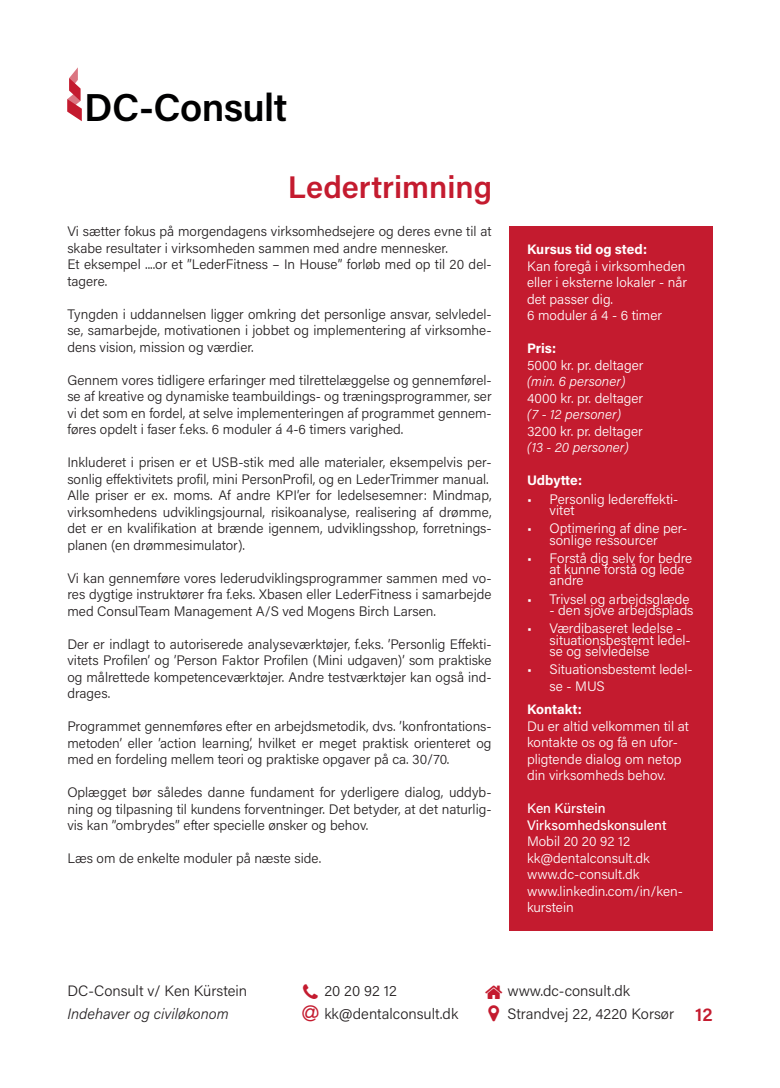
<style>
.page{position:relative;width:780px;height:1088px;background:#fff}
.page>*{position:absolute;margin:0;border:0;box-sizing:border-box;transform-origin:0 0}
.t1{font:600 38.88px "Acumin Pro";letter-spacing:-.015em;color:#000001}
.Overskrift{font:600 31.25px "Acumin Pro";color:#c41b2f}
.t2{font:300 15px/22.5px "Acumin Pro";color:#231f20}
.t3{font:italic 300 15px "Acumin Pro";color:#231f20}
.Brødtekst{font:300 13.75px/16.5px "Acumin Pro";color:#231f20;text-align:justify}
.Faktabokse{font:300 13.75px/16.5px "Acumin Pro";color:#fff}
.Faktabokse-2{font:italic 300 13.75px "Acumin Pro";letter-spacing:.005em;color:#fff}
.Faktabokse-3{font:700 13.75px "Acumin Pro";letter-spacing:-.005em;color:#fff}
.Faktabokse-4{font:500 13.75px "Acumin Pro";color:#fff}
.s1{font-weight:600;font-size:18.75px;color:#c41b2f}
</style>
<div class="page">
<svg style="left:67px;top:67px;width:15px;height:54px"></svg>
<div style="left:509px;top:226px;width:203px;height:704px;background:#c41b2f"></div>
<h1 class="t1" style="left:84px;top:80px;width:205px">DC-Consult</h1>
<p class="Overskrift" style="left:288px;top:165px;width:206px">Ledertrimning</p>
<p class="Brødtekst" style="left:67px;top:223px;width:425px">Vi sætter fokus på morgendagens virksomhedsejere og deres evne til at skabe resultater i virksomheden sammen med andre mennesker.</p>
<p class="Brødtekst" style="left:67px;top:256px;width:426px">Et eksempel ....or et ”LederFitness – In House” forløb med op til 20 del&shy;tagere.</p>
<p class="Brødtekst" style="left:67px;top:305px;width:426px">Tyngden i uddannelsen ligger omkring det personlige ansvar, selvledel&shy;se, samarbejde, motivationen i jobbet og implementering af virksomhe&shy;dens vision, mission og værdier.</p>
<p class="Brødtekst" style="left:67px;top:371px;width:426px">Gennem vores tidligere erfaringer med tilrettelæggelse og gennemførel&shy;se af kreative og dynamiske teambuildings- og træningsprogrammer, ser vi det som en fordel, at selve implementeringen af programmet gennem&shy;føres opdelt i faser f.eks. 6 moduler á 4-6 timers varighed.</p>
<p class="Brødtekst" style="left:67px;top:454px;width:426px">Inkluderet i prisen er et USB-stik med alle materialer, eksempelvis per&shy;sonlig effektivitets profil, mini PersonProfil, og en LederTrimmer manual.</p>
<p class="Brødtekst" style="left:67px;top:487px;width:426px">Alle priser er ex. moms. Af andre KPI’er for ledelsesemner: Mindmap, virksomhedens udviklingsjournal, risikoanalyse, realisering af drømme, det er en kvalifikation at brænde igennem, udviklingsshop, forretnings&shy;planen (en drømmesimulator).</p>
<p class="Brødtekst" style="left:67px;top:569px;width:426px">Vi kan gennemføre vores lederudviklingsprogrammer sammen med vo&shy;res dygtige instruktører fra f.eks. Xbasen eller LederFitness i samarbejde med ConsulTeam Management A/S ved Mogens Birch Larsen.</p>
<p class="Brødtekst" style="left:67px;top:635px;width:426px">Der er indlagt to autoriserede analyseværktøjer, f.eks. ’Personlig Effekti&shy;vitets Profilen’ og ’Person Faktor Profilen (Mini udgaven)’ som praktiske og målrettede kompetenceværktøjer. Andre testværktøjer kan også ind&shy;drages.</p>
<p class="Brødtekst" style="left:67px;top:718px;width:426px">Programmet gennemføres efter en arbejdsmetodik, dvs. ’konfrontations&shy;metoden’ eller ’action learning’, hvilket er meget praktisk orienteret og med en fordeling mellem teori og praktiske opgaver på ca. 30/70.</p>
<p class="Brødtekst" style="left:67px;top:784px;width:426px">Oplægget bør således danne fundament for yderligere dialog, uddyb&shy;ning og tilpasning til kundens forventninger. Det betyder, at det naturlig&shy;vis kan ”ombrydes” efter specielle ønsker og behov.</p>
<p class="Brødtekst" style="left:67px;top:850px;width:255px">Læs om de enkelte moduler på næste side.</p>
<p class="Faktabokse-3" style="left:527px;top:240px;width:122px">Kursus tid og sted:</p>
<p class="Faktabokse" style="left:527px;top:257px;width:161px">Kan foregå i virksomheden eller i eksterne lokaler - når det passer dig.</p>
<p class="Faktabokse" style="left:527px;top:307px;width:136px">6 moduler á 4 - 6 timer</p>
<p class="Faktabokse-3" style="left:527px;top:339px;width:31px">Pris:</p>
<p class="Faktabokse" style="left:527px;top:356px;width:118px">5000 kr. pr. deltager</p>
<p class="Faktabokse-2" style="left:527px;top:372px;width:100px">(min. 6 personer)</p>
<p class="Faktabokse" style="left:527px;top:389px;width:118px">4000 kr. pr. deltager</p>
<p class="Faktabokse-2" style="left:527px;top:405px;width:95px">(7 - 12 personer)</p>
<p class="Faktabokse" style="left:527px;top:422px;width:117px">3200 kr. pr. deltager</p>
<p class="Faktabokse-2" style="left:527px;top:438px;width:103px">(13 - 20 personer)</p>
<p class="Faktabokse-3" style="left:527px;top:471px;width:57px">Udbytte:</p>
<p class="Faktabokse" style="left:549px;top:493px;width:130px;line-height:11.2px;text-indent:-22px">• Personlig ledereffekti&shy;vitet</p>
<p class="Faktabokse" style="left:527px;top:522px;width:162px;line-height:11.2px;text-align:center">• Optimering af dine per&shy;sonlige ressourcer</p>
<p class="Faktabokse" style="left:549px;top:552px;width:144px;line-height:11.2px;text-indent:-22px">• Forstå dig selv for bedre at kunne forstå og lede andre</p>
<p class="Faktabokse" style="left:527px;top:590px;width:164px">• Trivsel og arbejdsglæde</p>
<p class="Faktabokse" style="left:549px;top:601px;width:145px">- den sjove arbejdsplads</p>
<p class="Faktabokse" style="left:549px;top:622px;width:142px;line-height:11.2px;text-indent:-22px">• Værdibaseret ledelse - situationsbestemt ledel&shy;se og selvledelse</p>
<p class="Faktabokse" style="left:549px;top:660px;width:144px;text-indent:-22px">• Situationsbestemt ledel&shy;se - MUS</p>
<p class="Faktabokse-3" style="left:527px;top:700px;width:56px">Kontakt:</p>
<p class="Faktabokse" style="left:527px;top:717px;width:163px">Du er altid velkommen til at kontakte os og få en ufor&shy;pligtende dialog om netop din virksomheds behov.</p>
<p class="Faktabokse-4" style="left:527px;top:799px;width:80px">Ken Kürstein</p>
<p class="Faktabokse-4" style="left:527px;top:815px;width:141px">Virksomhedskonsulent</p>
<p class="Faktabokse" style="left:527px;top:833px;width:105px">Mobil 20 20 92 12</p>
<p class="Faktabokse" style="left:527px;top:849px;width:124px">kk@dentalconsult.dk</p>
<p class="Faktabokse" style="left:527px;top:866px;width:114px">www.dc-consult.dk</p>
<p class="Faktabokse" style="left:527px;top:882px;width:157px">www.linkedin.com/in/ken&shy;kurstein</p>
<p class="t2" style="left:67px;top:979px;width:181px">DC-Consult v/ Ken Kürstein</p>
<p class="t3" style="left:67px;top:1003px;width:163px">Indehaver og civiløkonom</p>
<p class="t2" style="left:324px;top:979px;width:135px">20 20 92 12 kk@dentalconsult.dk</p>
<p class="t2" style="left:507px;top:979px;width:206px">www.dc-consult.dk<br>Strandvej 22, 4220 Korsør <span class="s1">12</span></p>
</div>
